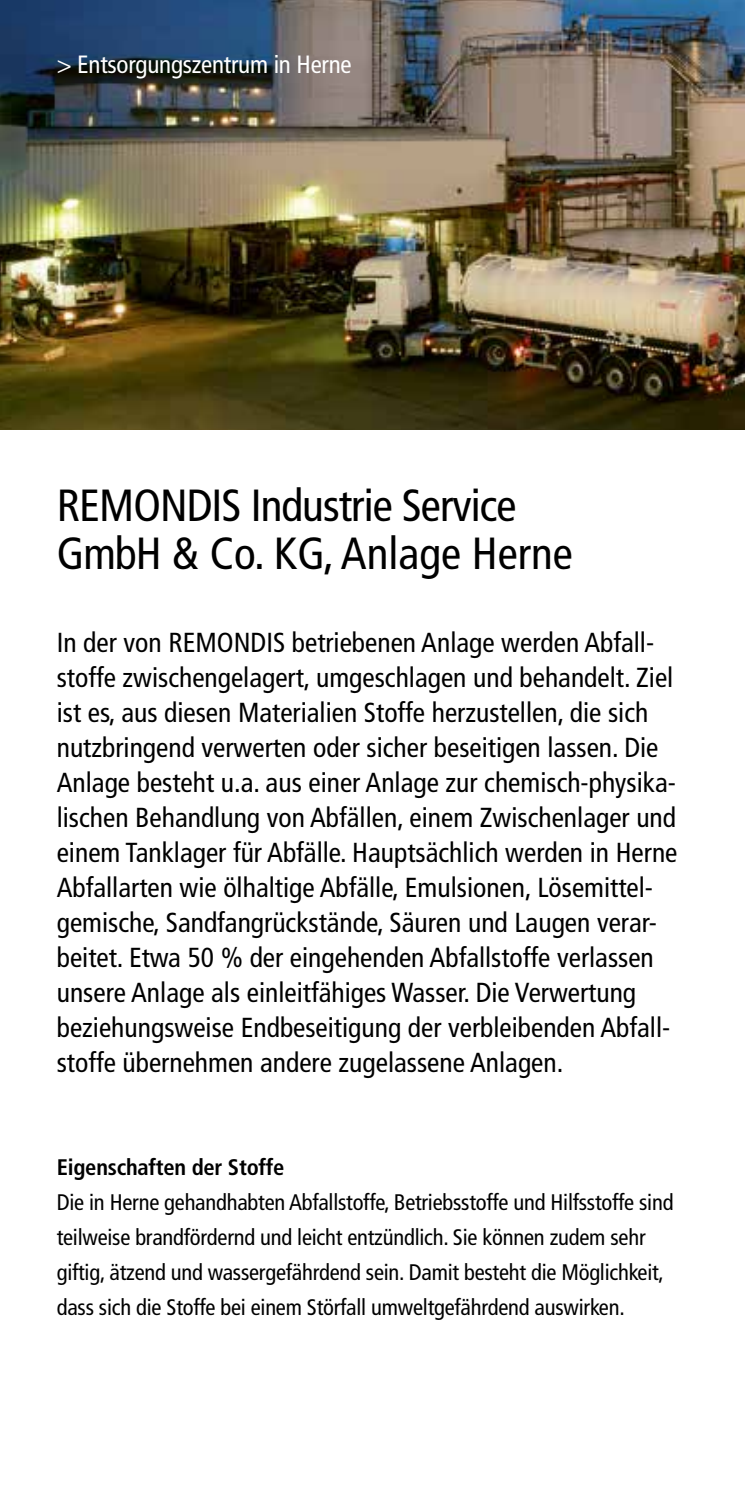
<style>
.page{position:relative;width:745px;height:1489px;background:#fff}
.page>*{position:absolute;margin:0;border:0;box-sizing:border-box;transform-origin:0 0}
.t1{font:condensed 45px/48.5px "Frutiger";letter-spacing:-.02em;color:#000}
.t2{font:condensed 27.5px/35px "Frutiger";color:#000}
.t3{font:condensed 25px "Frutiger";letter-spacing:-.01em;color:#fff}
.t4{font:condensed 22.5px/35px "Frutiger";letter-spacing:-.01em;color:#000}
.t5{font:700 condensed 22.5px "Frutiger";letter-spacing:-.01em;color:#000}
</style>
<div class="page">
<img style="left:0;top:0;width:744px;height:429px">
<p class="t3" style="left:57px;top:50px;width:296px">&gt; Entsorgungszentrum in Herne</p>
<h1 class="t1" style="left:57px;top:481px;width:517px">REMONDIS Industrie Service<br>GmbH &amp; Co. KG, Anlage Herne</h1>
<p class="t2" style="left:57px;top:625px;width:621px">In der von REMONDIS betriebenen Anlage werden Abfall&shy;stoffe zwischengelagert, umgeschlagen und behandelt. Ziel ist es, aus diesen Materialien Stoffe herzustellen, die sich nutzbringend verwerten oder sicher beseitigen lassen. Die Anlage besteht u.a. aus einer Anlage zur chemisch-physika&shy;lischen Behandlung von Abfällen, einem Zwischenlager und einem Tanklager für Abfälle. Hauptsächlich werden in Herne Abfallarten wie ölhaltige Abfälle, Emulsionen, Lösemittel&shy;gemische, Sandfangrückstände, Säuren und Laugen verar&shy;beitet. Etwa 50 % der eingehenden Abfallstoffe verlassen unsere Anlage als einleitfähiges Wasser. Die Verwertung beziehungsweise Endbeseitigung der verbleibenden Abfall&shy;stoffe übernehmen andere zugelassene Anlagen.</p>
<p class="t5" style="left:57px;top:1153px;width:229px">Eigenschaften der Stoffe</p>
<p class="t4" style="left:57px;top:1184px;width:618px">Die in Herne gehandhabten Abfallstoffe, Betriebsstoffe und Hilfsstoffe sind teilweise brandfördernd und leicht entzündlich. Sie können zudem sehr giftig, ätzend und wassergefährdend sein. Damit besteht die Möglichkeit, dass sich die Stoffe bei einem Störfall umweltgefährdend auswirken.</p>
</div>
